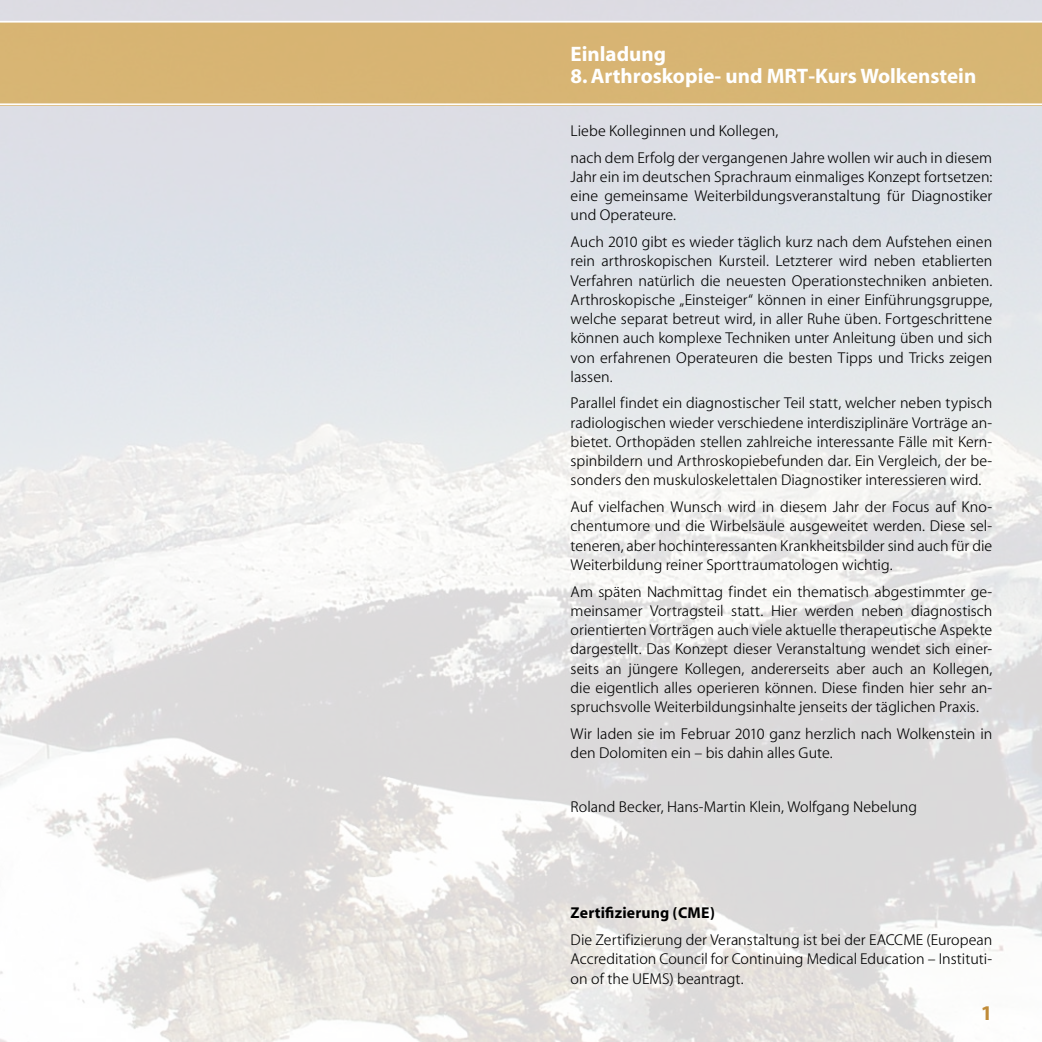
<style>
.page{position:relative;width:1042px;height:1042px;background:#fff}
.page>*{position:absolute;margin:0;border:0;box-sizing:border-box;transform-origin:0 0}
.t1{font:700 21px "Myriad";color:#fff}
.t2{font:700 21px "Myriad";color:#c08b38}
.t3{font:300 15.75px/19.2px "Myriad";color:#000;text-align:justify}
.t4{font:700 15.75px "Myriad";letter-spacing:.015em;color:#000}
</style>
<div class="page">
<img style="left:0;top:0;width:1042px;height:1042px">
<div style="left:0;top:21px;width:521px;height:84px;background:#d8b473"></div>
<div style="left:521px;top:21px;width:521px;height:84px;background:#d8b574"></div>
<h1 class="t1" style="left:570px;top:43px;width:97px">Einladung</h1>
<h1 class="t1" style="left:570px;top:66px;width:407px">8. Arthroskopie- und MRT-Kurs Wolkenstein</h1>
<p class="t3" style="left:570px;top:118px;width:423px;line-height:26.8px">Liebe Kolleginnen und Kollegen,<br>nach dem Erfolg der vergangenen Jahre wollen wir auch in diesem</p>
<p class="t3" style="left:570px;top:168px;width:423px">Jahr ein im deutschen Sprachraum einmaliges Konzept fortsetzen: eine gemeinsame Weiterbildungsveranstaltung für Diagnostiker und Operateure.</p>
<p class="t3" style="left:570px;top:233px;width:423px">Auch 2010 gibt es wieder täglich kurz nach dem Aufstehen einen rein arthroskopischen Kursteil. Letzterer wird neben etablierten Verfahren natürlich die neuesten Operationstechniken anbieten.<br>Arthroskopische „Einsteiger“ können in einer Einführungsgruppe, welche separat betreut wird, in aller Ruhe üben. Fortgeschrittene können auch komplexe Techniken unter Anleitung üben und sich von erfahrenen Operateuren die besten Tipps und Tricks zeigen lassen.</p>
<p class="t3" style="left:570px;top:394px;width:423px">Parallel findet ein diagnostischer Teil statt, welcher neben typisch radiologischen wieder verschiedene interdisziplinäre Vorträge an&shy;bietet. Orthopäden stellen zahlreiche interessante Fälle mit Kern&shy;spinbildern und Arthroskopiebefunden dar. Ein Vergleich, der be&shy;sonders den muskuloskelettalen Diagnostiker interessieren wird.</p>
<p class="t3" style="left:570px;top:498px;width:423px">Auf vielfachen Wunsch wird in diesem Jahr der Focus auf Kno&shy;chentumore und die Wirbelsäule ausgeweitet werden. Diese sel&shy;teneren, aber hochinteressanten Krankheitsbilder sind auch für die Weiterbildung reiner Sporttraumatologen wichtig.</p>
<p class="t3" style="left:570px;top:582px;width:423px">Am späten Nachmittag findet ein thematisch abgestimmter ge&shy;meinsamer Vortragsteil statt. Hier werden neben diagnostisch orientierten Vorträgen auch viele aktuelle therapeutische Aspekte dargestellt. Das Konzept dieser Veranstaltung wendet sich einer&shy;seits an jüngere Kollegen, andererseits aber auch an Kollegen, die eigentlich alles operieren können. Diese finden hier sehr an&shy;spruchsvolle Weiterbildungsinhalte jenseits der täglichen Praxis.</p>
<p class="t3" style="left:570px;top:725px;width:423px">Wir laden sie im Februar 2010 ganz herzlich nach Wolkenstein in den Dolomiten ein – bis dahin alles Gute.</p>
<p class="t3" style="left:570px;top:797px;width:348px">Roland Becker, Hans-Martin Klein, Wolfgang Nebelung</p>
<p class="t4" style="left:570px;top:905px;width:146px">Zertifizierung (CME)</p>
<p class="t3" style="left:570px;top:931px;width:423px">Die Zertifizierung der Veranstaltung ist bei der EACCME (European Accreditation Council for Continuing Medical Education – Instituti&shy;on of the UEMS) beantragt.</p>
<h1 class="t2" style="left:980px;top:1002px;width:13px">1</h1>
</div>
